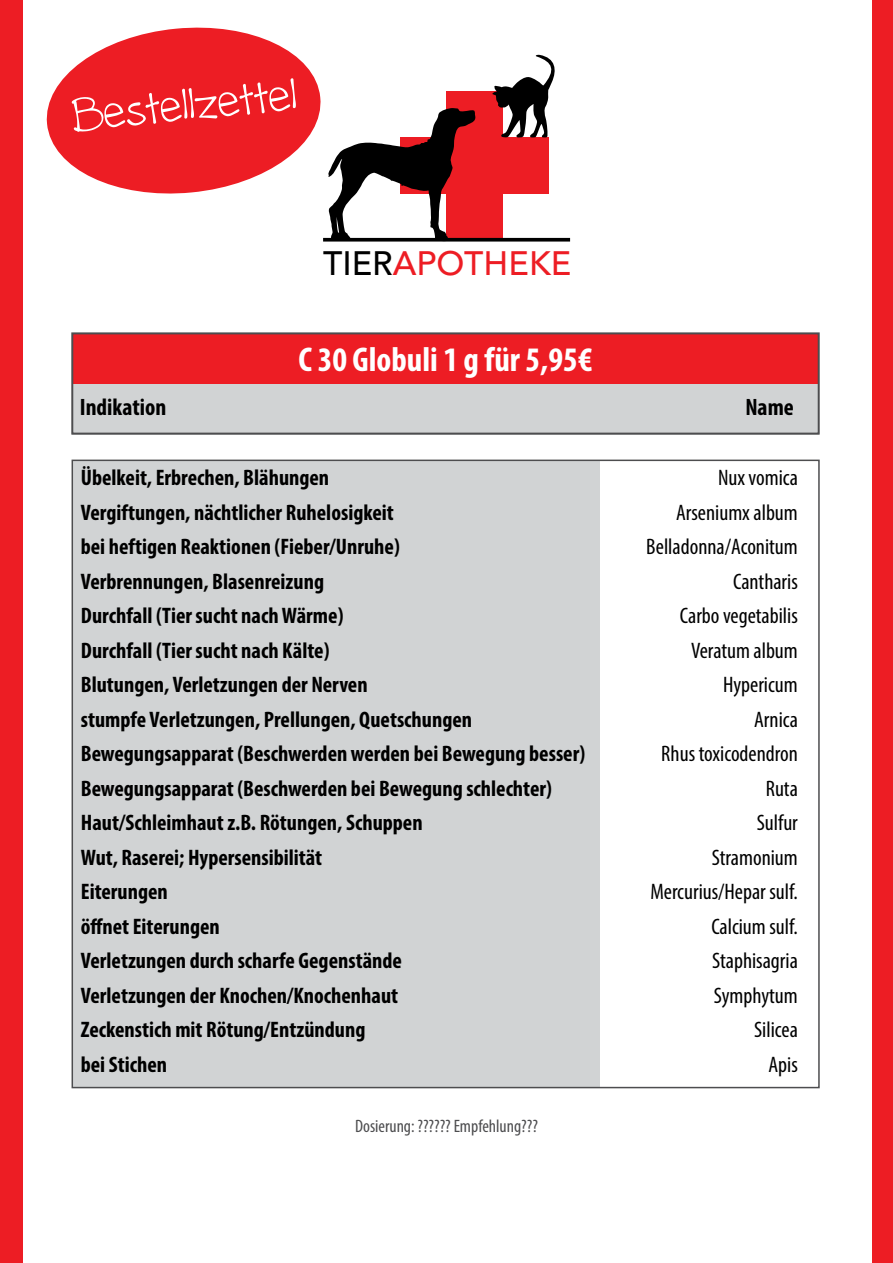
<style>
.page{position:relative;width:893px;height:1263px;background:#fff}
.page>*{position:absolute;margin:0;border:0;box-sizing:border-box;transform-origin:0 0}
.t1{font:46.35px "cinnamoncake";color:#fff}
.t2{font:700 condensed 34.5px "Myriad Pro";color:#fff}
.t3{font:500 33.6px "Avenir LT Std";color:#ed1d24}
.t4{font:700 condensed 23.85px "Myriad Pro";color:#000}
.t5{font:700 condensed 22.5px "Myriad Pro";color:#000}
.t6{font:condensed 22.5px "Myriad Pro";color:#000}
.t7{font:condensed 18px "Myriad Pro";color:#4d4d4f}
.s1{color:#000}
</style>
<div class="page">
<div style="left:73px;top:460px;width:527px;height:627px;background:#d1d3d4"></div>
<svg style="left:46px;top:27px;width:275px;height:167px"></svg>
<div style="left:446px;top:92px;width:57px;height:148px;background:#ed1d24"></div>
<div style="left:401px;top:137px;width:148px;height:57px;background:#ed1d24"></div>
<svg style="left:492px;top:54px;width:63px;height:84px"></svg>
<svg style="left:323px;top:238px;width:247px;height:4px"></svg>
<svg style="left:328px;top:108px;width:149px;height:133px"></svg>
<div style="left:0;top:0;width:22px;height:1263px;background:#ed1d24"></div>
<div style="left:872px;top:0;width:21px;height:1263px;background:#ed1d24"></div>
<div style="left:72px;top:384px;width:747px;height:51px;background:#d1d3d4"></div>
<div style="left:72px;top:333px;width:747px;height:51px;background:#ed1d24"></div>
<div style="left:71px;top:332px;width:749px;height:103px;border:2px solid #4d4d4f"></div>
<h1 class="t1" style="left:71px;top:87px;width:226px;rotate:-5deg">Bestellzettel</h1>
<h3 class="t3" style="left:323px;top:244px;width:250px"><span class="s1">TIER</span>APOTHEKE</h3>
<h2 class="t2" style="left:299px;top:338px;width:295px">C 30 Globuli 1 g für 5,95€</h2>
<p class="t4" style="left:80px;top:392px;width:88px">Indikation</p>
<p class="t4" style="left:745px;top:392px;width:50px">Name</p>
<p class="t5" style="left:81px;top:464px;width:250px">Übelkeit, Erbrechen, Blähungen</p>
<p class="t6" style="left:718px;top:464px;width:81px">Nux vomica</p>
<p class="t5" style="left:81px;top:498px;width:315px">Vergiftungen, nächtlicher Ruhelosigkeit</p>
<p class="t6" style="left:676px;top:499px;width:123px">Arseniumx album</p>
<p class="t5" style="left:81px;top:533px;width:320px">bei heftigen Reaktionen (Fieber/Unruhe)</p>
<p class="t6" style="left:646px;top:533px;width:153px">Belladonna/Aconitum</p>
<p class="t5" style="left:81px;top:567px;width:245px">Verbrennungen, Blasenreizung</p>
<p class="t6" style="left:733px;top:568px;width:66px">Cantharis</p>
<p class="t5" style="left:81px;top:602px;width:264px">Durchfall (Tier sucht nach Wärme)</p>
<p class="t6" style="left:680px;top:602px;width:119px">Carbo vegetabilis</p>
<p class="t5" style="left:81px;top:636px;width:250px">Durchfall (Tier sucht nach Kälte)</p>
<p class="t6" style="left:691px;top:637px;width:108px">Veratum album</p>
<p class="t5" style="left:81px;top:671px;width:288px">Blutungen, Verletzungen der Nerven</p>
<p class="t6" style="left:723px;top:671px;width:76px">Hypericum</p>
<p class="t5" style="left:81px;top:705px;width:393px">stumpfe Verletzungen, Prellungen, Quetschungen</p>
<p class="t6" style="left:754px;top:706px;width:45px">Arnica</p>
<p class="t5" style="left:81px;top:740px;width:506px">Bewegungsapparat (Beschwerden werden bei Bewegung besser)</p>
<p class="t6" style="left:661px;top:740px;width:138px">Rhus toxicodendron</p>
<p class="t5" style="left:81px;top:774px;width:473px">Bewegungsapparat (Beschwerden bei Bewegung schlechter)</p>
<p class="t6" style="left:766px;top:775px;width:34px">Ruta</p>
<p class="t5" style="left:81px;top:809px;width:343px">Haut/Schleimhaut z.B. Rötungen, Schuppen</p>
<p class="t6" style="left:757px;top:809px;width:43px">Sulfur</p>
<p class="t5" style="left:81px;top:843px;width:243px">Wut, Raserei; Hypersensibilität</p>
<p class="t6" style="left:712px;top:844px;width:88px">Stramonium</p>
<p class="t5" style="left:81px;top:878px;width:89px">Eiterungen</p>
<p class="t6" style="left:650px;top:878px;width:149px">Mercurius/Hepar sulf.</p>
<p class="t5" style="left:81px;top:912px;width:141px">öffnet Eiterungen</p>
<p class="t6" style="left:711px;top:913px;width:88px">Calcium sulf.</p>
<p class="t5" style="left:81px;top:947px;width:323px">Verletzungen durch scharfe Gegenstände</p>
<p class="t6" style="left:712px;top:947px;width:87px">Staphisagria</p>
<p class="t5" style="left:81px;top:981px;width:319px">Verletzungen der Knochen/Knochenhaut</p>
<p class="t6" style="left:714px;top:982px;width:85px">Symphytum</p>
<p class="t5" style="left:81px;top:1016px;width:286px">Zeckenstich mit Rötung/Entzündung</p>
<p class="t6" style="left:754px;top:1016px;width:45px">Silicea</p>
<p class="t5" style="left:81px;top:1050px;width:88px">bei Stichen</p>
<p class="t6" style="left:768px;top:1051px;width:31px">Apis</p>
<p class="t7" style="left:355px;top:1115px;width:184px">Dosierung: ?????? Empfehlung???</p>
</div>
